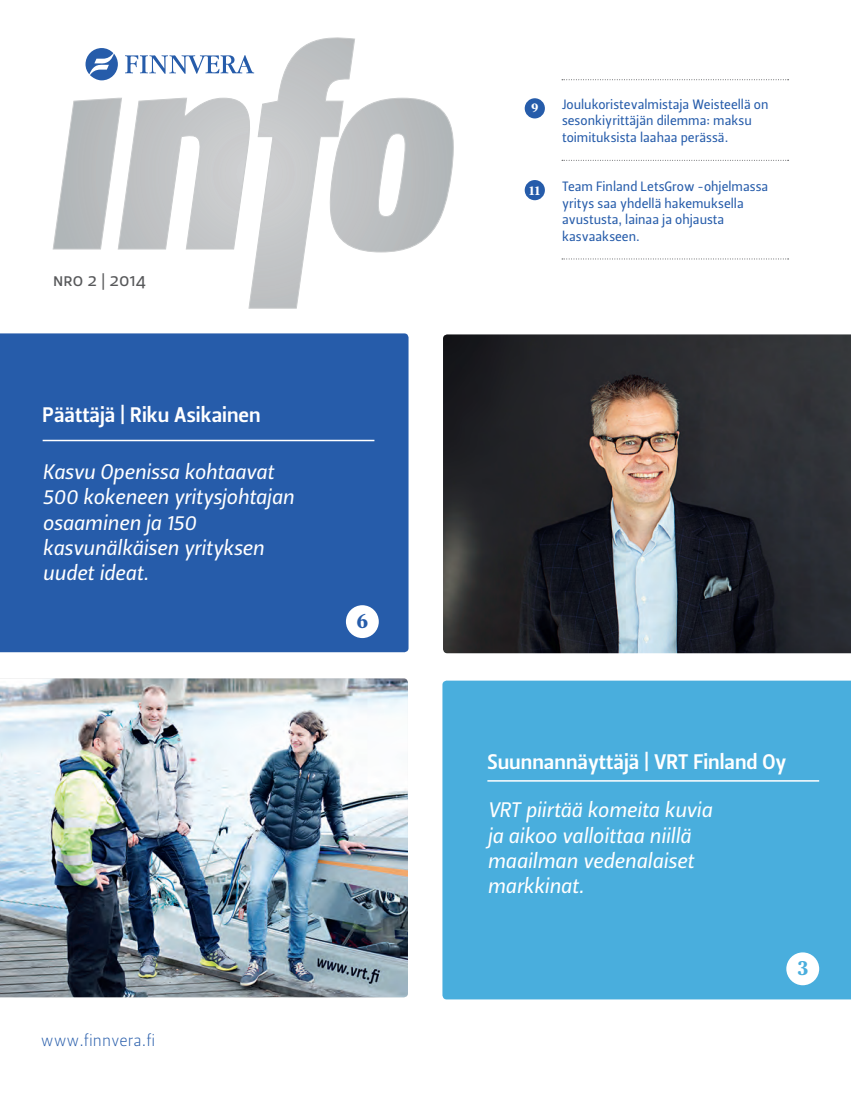
<style>
.page{position:relative;width:851px;height:1106px;background:#fff}
.page>*{position:absolute;margin:0;border:0;box-sizing:border-box;transform-origin:0 0}
.t1{font:21.3px "Leitura News Roman 4";color:#265caa}
.t2{font:21.3px "Leitura News Roman 4";color:#49aedd}
.t3{font:21px/25.2px "Leitura Sans Italic 2";letter-spacing:-.01em;color:#fff}
.t4{font:21px "Leitura Sans Grot 3";color:#fff}
.t5{font:18px "Leitura Sans Grot 2";color:#57585a}
.t6{font:16.5px "Leitura Sans Grot 1";color:#265caa}
.t7{font:13.5px/16.5px "Leitura Sans Grot 2";color:#265caa}
.t8{font:13.05px "Leitura News Roman 4";color:#fff}
</style>
<div class="page">
<img style="left:443px;top:334px;width:407px;height:319px">
<div style="left:0;top:333px;width:408px;height:319px;background:#265caa"></div>
<img style="left:0;top:678px;width:408px;height:319px">
<div style="left:442px;top:680px;width:408px;height:319px;background:#49aedd"></div>
<div style="left:524px;top:98px;width:21px;height:20px;background:#265caa;border-radius:50%"></div>
<div style="left:524px;top:180px;width:21px;height:20px;background:#265caa;border-radius:50%"></div>
<svg style="left:562px;top:160px;width:226px;height:1px"></svg>
<svg style="left:562px;top:258px;width:226px;height:1px"></svg>
<svg style="left:562px;top:79px;width:226px;height:1px"></svg>
<svg style="left:53px;top:37px;width:401px;height:271px"></svg>
<svg style="left:85px;top:48px;width:33px;height:32px"></svg>
<svg style="left:125px;top:55px;width:129px;height:19px"></svg>
<hr style="left:43px;top:440px;width:331px;height:1px;background:#fff">
<hr style="left:487px;top:780px;width:332px;height:1px;background:#fff">
<div style="left:346px;top:605px;width:33px;height:33px;background:#fff;border-radius:50%"></div>
<div style="left:786px;top:952px;width:33px;height:33px;background:#fff;border-radius:50%"></div>
<h3 class="t5" style="left:53px;top:268px;width:94px">nro 2 | 2014</h3>
<h2 class="t4" style="left:43px;top:401px;width:219px">Päättäjä | Riku Asikainen</h2>
<h2 class="t3" style="left:43px;top:459px;width:253px">Kasvu Openissa kohtaavat<br>500 kokeneen yritysjohtajan osaaminen ja 150 kasvunälkäisen yrityksen uudet ideat.</h2>
<h1 class="t1" style="left:356px;top:607px;width:13px">6</h1>
<p class="t6" style="left:41px;top:1028px;width:116px">www.finnvera.fi</p>
<p class="t8" style="left:531px;top:100px;width:9px">9</p>
<p class="t8" style="left:529px;top:183px;width:12px">11</p>
<p class="t7" style="left:562px;top:96px;width:208px">Joulukoristevalmistaja Weisteellä on sesonkiyrittäjän dilemma: maksu toimituksista laahaa perässä.</p>
<p class="t7" style="left:562px;top:178px;width:208px">Team Finland LetsGrow -ohjelmassa yritys saa yhdellä hakemuksella avustusta, lainaa ja ohjausta kasvaakseen.</p>
<h2 class="t4" style="left:487px;top:747px;width:300px">Suunnannäyttäjä | VRT Finland Oy</h2>
<h2 class="t3" style="left:487px;top:797px;width:226px">VRT piirtää komeita kuvia ja aikoo valloittaa niillä maailman vedenalaiset markkinat.</h2>
<h1 class="t2" style="left:797px;top:954px;width:13px">3</h1>
</div>
